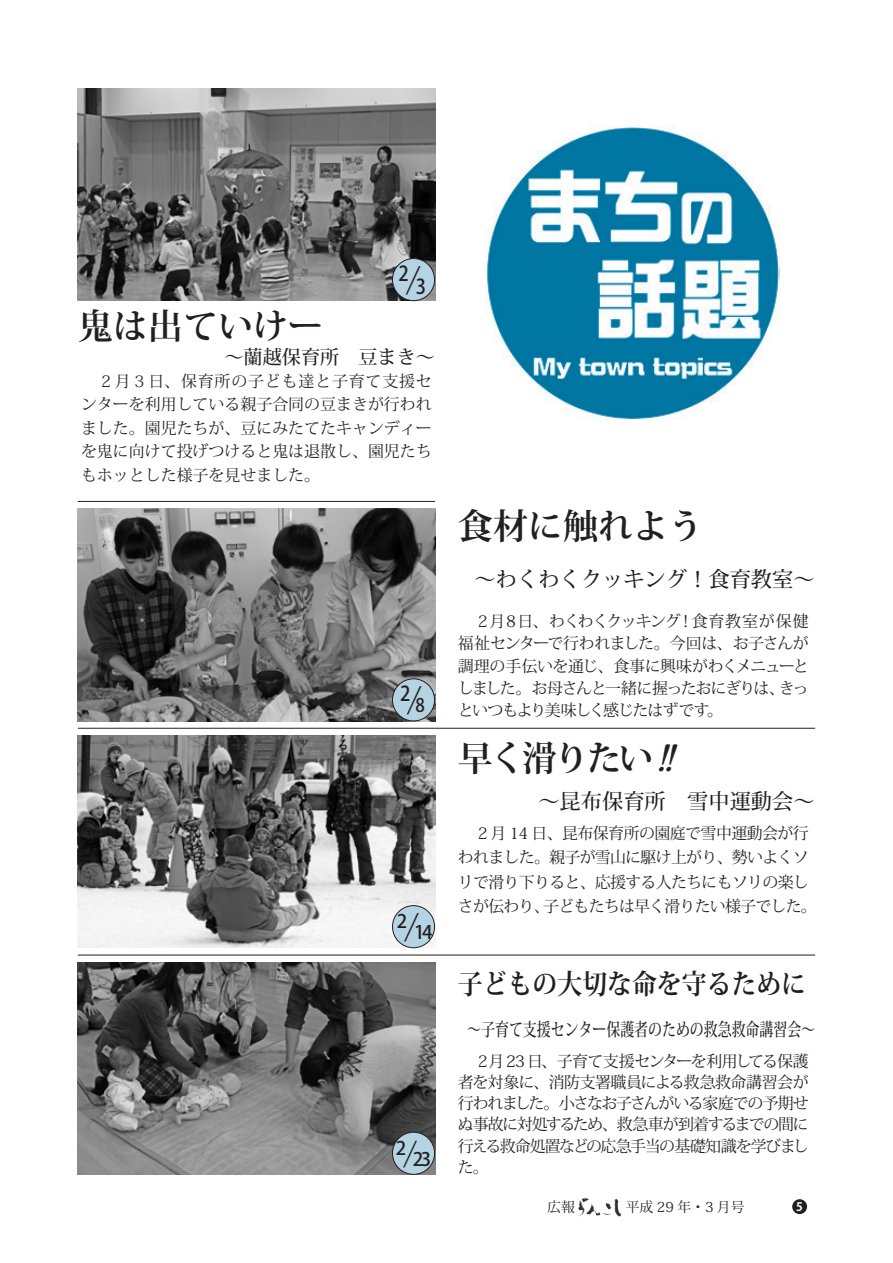
<style>
.page{position:relative;width:893px;height:1263px;background:#fff}
.page>*{position:absolute;margin:0;border:0;box-sizing:border-box;transform-origin:0 0}
.t1{font:700 35.1px "Koz Min Pro";color:#231f20}
.t2{font:700 27.6px "Koz Min Pro";color:#231f20;scale:.9 1}
.t3{font:500 21.3px "Koz Min Pro";color:#231f20}
.t4{font:500 20.4px "Koz Go Pro";color:#231f20;scale:.9 1}
.t5{font:500 19.2px "Koz Min Pro";color:#231f20}
.t6{font:500 18.6px "Koz Go Pro";color:#231f20}
.t7{font:500 18px "Koz Min Pro";color:#231f20;scale:.77 1}
.t8{font:15.9px/23.4px "Koz Min Pro";letter-spacing:-.045em;color:#231f20;text-align:justify}
.t9{font:15.9px/21.3px "Koz Min Pro";letter-spacing:-.075em;color:#231f20}
.t10{font:15.9px "Koz Min Pro";letter-spacing:-.025em;color:#231f20}
.t11{font:15.9px/22.4px "Koz Min Pro";letter-spacing:-.085em;color:#231f20}
.t12{font:15.9px "Koz Min Pro";letter-spacing:-.065em;color:#231f20}
.t13{font:15.9px "Koz Min Pro";letter-spacing:-.08em;color:#231f20}
.t14{font:15.9px "Koz Min Pro";letter-spacing:-.09em;color:#231f20}
.t15{font:15.9px "Koz Min Pro";letter-spacing:.055em;color:#231f20}
.t16{font:13.8px "Koz Min Pro";color:#231f20}
.t17{font:700 11.7px "Koz Go Pro";color:#fff}
.s1{font-weight:200;font-size:35.1px}
.s2{font-weight:200;font-size:33px}
.s3{font-style:italic}
</style>
<div class="page">
<div style="left:792px;top:1199px;width:15px;height:15px;background:#231f20;border-radius:50%"></div>
<img style="left:578px;top:1197px;width:44px;height:19px">
<img style="left:78px;top:88px;width:357px;height:213px">
<img style="left:78px;top:962px;width:357px;height:213px">
<img style="left:78px;top:735px;width:357px;height:213px">
<img style="left:78px;top:508px;width:357px;height:213px">
<hr style="left:78px;top:955px;width:737px;height:1px;background:#231f20">
<hr style="left:78px;top:728px;width:737px;height:1px;background:#231f20">
<hr style="left:78px;top:501px;width:357px;height:1px;background:#231f20">
<img style="left:486px;top:126px;width:293px;height:293px">
<div style="left:392px;top:1132px;width:43px;height:42px;background:#b4d4e4;border-radius:50%"></div>
<div style="left:392px;top:1132px;width:43px;height:42px;border:1px solid #231f20;border-radius:50%"></div>
<div style="left:392px;top:906px;width:43px;height:42px;background:#b4d4e4;border-radius:50%"></div>
<div style="left:392px;top:905px;width:43px;height:43px;border:1px solid #231f20;border-radius:50%"></div>
<div style="left:392px;top:679px;width:43px;height:42px;background:#b4d4e4;border-radius:50%"></div>
<div style="left:392px;top:679px;width:43px;height:42px;border:1px solid #231f20;border-radius:50%"></div>
<div style="left:392px;top:259px;width:43px;height:42px;background:#b4d4e4;border-radius:50%"></div>
<div style="left:392px;top:258px;width:43px;height:43px;border:1px solid #231f20;border-radius:50%"></div>
<h1 class="t1" style="left:78px;top:300px;width:247px">鬼は出ていけー</h1>
<p class="t4" style="left:399px;top:267px;width:32px">2<span class="s1">/</span>3</p>
<p class="t5" style="left:225px;top:343px;width:212px">～蘭越保育所　豆まき~</p>
<p class="t8" style="left:81px;top:369px;width:352px;text-indent:17px">２月３日、保育所の子ども達と子育て支援センターを利用している親子合同の豆まきが行われました。園児たちが、豆にみたてたキャンディーを鬼に向けて投げつけると鬼は退散し、園児たちもホッとした様子を見せました。</p>
<p class="t4" style="left:400px;top:681px;width:29px">2<span class="s1">/</span><sub>8</sub></p>
<p class="t6" style="left:397px;top:920px;width:37px">2<span class="s1">/</span>14</p>
<p class="t6" style="left:396px;top:1147px;width:37px">2<span class="s2">/</span>23</p>
<h1 class="t1" style="left:458px;top:501px;width:247px">食材に触れよう</h1>
<h3 class="t3" style="left:475px;top:564px;width:342px">～わくわくクッキング！食育教室~</h3>
<p class="t15" style="left:678px;top:610px;width:132px">！食育教室が保健</p>
<p class="t14" style="left:475px;top:610px;width:207px">２月８日、わくわくクッキング</p>
<p class="t8" style="left:458px;top:631px;width:352px">福祉センターで行われました。今回は、お子さんが</p>
<p class="t10" style="left:458px;top:655px;width:352px">調理の手伝いを通じ、食事に興味がわくメニューと</p>
<p class="t8" style="left:779px;top:676px;width:31px">きっ</p>
<p class="t11" style="left:707px;top:676px;width:79px;text-indent:-249px">しました。お母さんと一緒に握ったおにぎりは、。</p>
<p class="t13" style="left:458px;top:699px;width:253px">といつもより美味しく感じたはずです</p>
<h1 class="t1" style="left:458px;top:732px;width:230px">早く滑りたい <span class="s3">!!</span></h1>
<h3 class="t3" style="left:538px;top:785px;width:278px">～昆布保育所　雪中運動会~</h3>
<p class="t8" style="left:475px;top:820px;width:335px">２月 14 日、昆布保育所の園庭で雪中運動会が行</p>
<p class="t8" style="left:458px;top:845px;width:352px">われました。親子が雪山に駆け上がり、勢いよくソ</p>
<p class="t8" style="left:458px;top:869px;width:352px">リで滑り下りると、応援する人たちにもソリの楽し</p>
<p class="t8" style="left:543px;top:894px;width:275px">子どもたちは早く滑りたい様子でした。</p>
<p class="t8" style="left:458px;top:894px;width:93px">さが伝わり、</p>
<h2 class="t2" style="left:458px;top:963px;width:388px">子どもの大切な命を守るために</h2>
<p class="t7" style="left:467px;top:1016px;width:453px">～子育て支援センター保護者のための救急救命講習会~</p>
<p class="t12" style="left:488px;top:1049px;width:322px">月 23 日、子育て支援センターを利用してる保護</p>
<p class="t9" style="left:458px;top:1049px;width:352px;text-indent:17px">２<br>者を対象に、消防支署職員による救急救命講習会が行われました。小さなお子さんがいる家庭での予期せぬ事故に対処するため、救急車が到着するまでの間に行える救命処置などの応急手当の基礎知識を学びました。</p>
<p class="t16" style="left:547px;top:1197px;width:29px">広報</p>
<p class="t16" style="left:626px;top:1197px;width:120px">平成 29 年・3月号</p>
<p class="t17" style="left:796px;top:1199px;width:8px">5</p>
</div>
